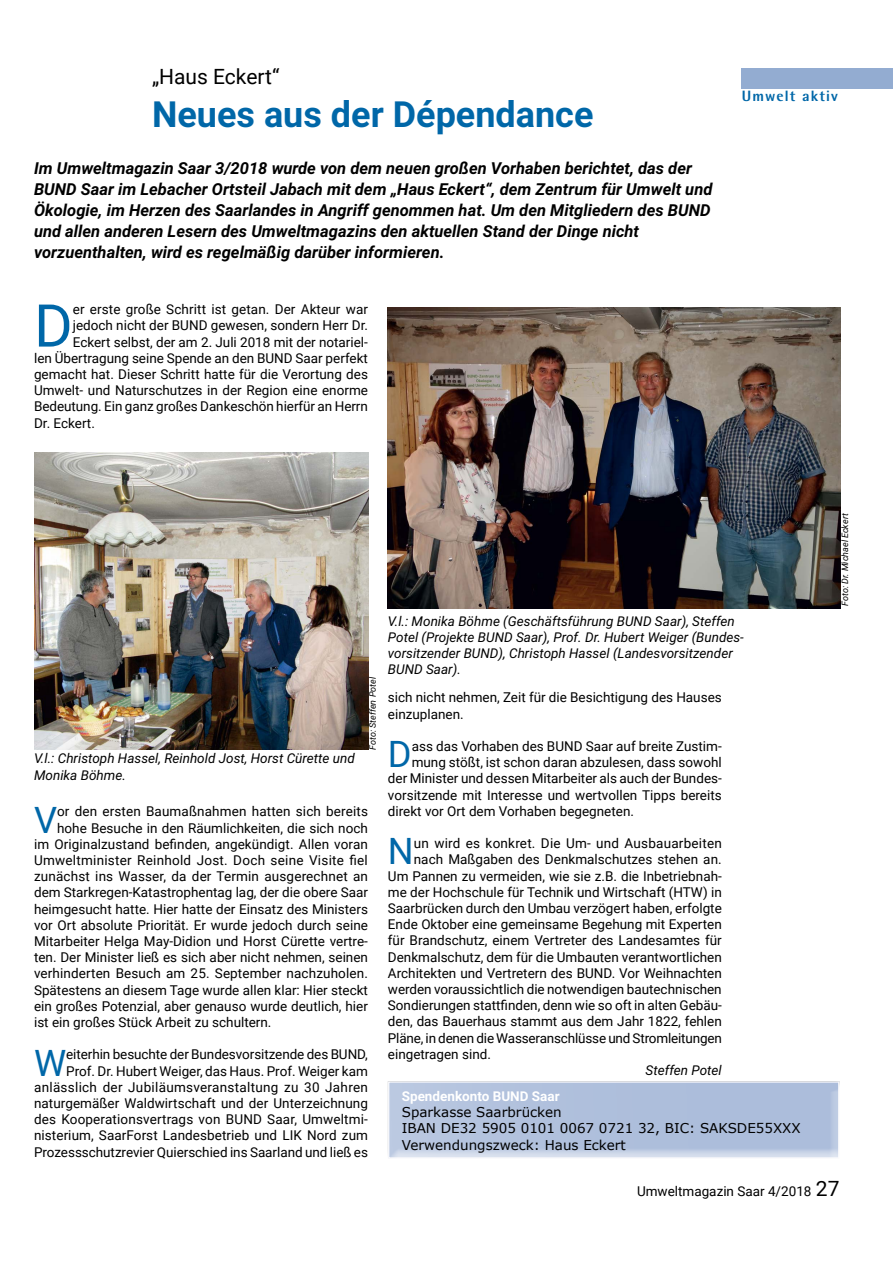
<style>
.page{position:relative;width:893px;height:1263px;background:#fff}
.page>*{position:absolute;margin:0;border:0;box-sizing:border-box;transform-origin:0 0}
.t1{font:59.1px "Roboto";color:#0067a8}
.t2{font:36.3px "Roboto";color:#0067a8}
.t3{font:700 36px "Roboto";color:#0067a8}
.t4{font:21px "Roboto";color:#000}
.t5{font:italic 700 16.5px/21px "Roboto";color:#000}
.t6{font:800 15px "Agfa Rotis Semisans";letter-spacing:.075em;color:#0067a8}
.t7{font:13.5px/16.2px "Roboto";color:#000;text-align:right}
.t8{font:italic 13.5px/16.2px "Roboto";color:#000}
.t9{font:13.5px/16.2px "Verdana";color:#000}
.t10{font:13.5px "Roboto";letter-spacing:.02em;color:#000}
.t11{font:700 13.5px "Roboto";color:#fff}
.t12{font:italic 9px "Roboto";color:#000}
.s1{font-size:21px}
</style>
<div class="page">
<div style="left:377px;top:1080px;width:468px;height:86px;background:#000;opacity:.75"></div>
<div style="left:742px;top:68px;width:151px;height:20px;background:#93acd1"></div>
<img style="left:388px;top:307px;width:452px;height:301px">
<img style="left:34px;top:453px;width:334px;height:296px">
<h3 class="t4" style="left:152px;top:62px;width:129px">„Haus Eckert“</h3>
<h3 class="t3" style="left:152px;top:89px;width:443px">Neues aus der Dépendance</h3>
<p class="t5" style="left:34px;top:157px;width:680px">Im Umweltmagazin Saar 3/2018 wurde von dem neuen großen Vorhaben berichtet, das der BUND Saar im Lebacher Ortsteil Jabach mit dem „Haus Eckert“, dem Zentrum für Umwelt und Ökologie, im Herzen des Saarlandes in Angriff genommen hat. Um den Mitgliedern des BUND und allen anderen Lesern des Umweltmagazins den aktuellen Stand der Dinge nicht vorzuenthalten, wird es regelmäßig darüber informieren.</p>
<h1 class="t1" style="left:34px;top:284px;width:40px">D</h1>
<p class="t7" style="left:73px;top:301px;width:297px">er erste große Schritt ist getan. Der Akteur war</p>
<p class="t7" style="left:73px;top:317px;width:297px">jedoch nicht der BUND gewesen, sondern Herr Dr.</p>
<p class="t7" style="left:73px;top:333px;width:297px">Eckert selbst, der am 2. Juli 2018 mit der notariel-</p>
<p class="t7" style="left:34px;top:349px;width:335px">len Übertragung seine Spende an den BUND Saar perfekt</p>
<p class="t7" style="left:34px;top:366px;width:335px">gemacht hat. Dieser Schritt hatte für die Verortung des</p>
<p class="t7" style="left:34px;top:382px;width:335px">Umwelt- und Naturschutzes in der Region eine enorme</p>
<p class="t7" style="left:34px;top:398px;width:335px">Bedeutung. Ein ganz großes Dankeschön hierfür an Herrn</p>
<p class="t7" style="left:34px;top:414px;width:62px">Dr. Eckert.</p>
<p class="t6" style="left:742px;top:87px;width:98px">Umwelt aktiv</p>
<p class="t12" style="left:839px;top:606px;width:94px;rotate:-90deg">Foto: Dr. Michael Eckert</p>
<p class="t8" style="left:34px;top:750px;width:322px">V.l.: Christoph Hassel, Reinhold Jost, Horst Cürette und<br>Monika Böhme.</p>
<p class="t12" style="left:366px;top:750px;width:74px;rotate:-90deg">Foto: Steffen Potel</p>
<h2 class="t2" style="left:34px;top:794px;width:25px">V</h2>
<p class="t7" style="left:57px;top:803px;width:312px">or den ersten Baumaßnahmen hatten sich bereits</p>
<p class="t7" style="left:57px;top:819px;width:312px">hohe Besuche in den Räumlichkeiten, die sich noch</p>
<p class="t7" style="left:34px;top:835px;width:335px">im Originalzustand befinden, angekündigt. Allen voran</p>
<p class="t10" style="left:34px;top:851px;width:335px">Umweltminister Reinhold Jost. Doch seine Visite fiel</p>
<p class="t7" style="left:34px;top:868px;width:335px">zunächst ins Wasser, da der Termin ausgerechnet an</p>
<p class="t7" style="left:34px;top:884px;width:335px">dem Starkregen-Katastrophentag lag, der die obere Saar</p>
<p class="t7" style="left:34px;top:900px;width:335px">heimgesucht hatte. Hier hatte der Einsatz des Ministers</p>
<p class="t7" style="left:34px;top:916px;width:335px">vor Ort absolute Priorität. Er wurde jedoch durch seine</p>
<p class="t7" style="left:34px;top:933px;width:335px">Mitarbeiter Helga May-Didion und Horst Cürette vertre-</p>
<p class="t7" style="left:34px;top:949px;width:335px">ten. Der Minister ließ es sich aber nicht nehmen, seinen</p>
<p class="t7" style="left:34px;top:965px;width:335px">verhinderten Besuch am 25. September nachzuholen.</p>
<p class="t7" style="left:34px;top:981px;width:335px">Spätestens an diesem Tage wurde allen klar: Hier steckt</p>
<p class="t7" style="left:34px;top:997px;width:335px">ein großes Potenzial, aber genauso wurde deutlich, hier</p>
<p class="t7" style="left:34px;top:1014px;width:239px">ist ein großes Stück Arbeit zu schultern.</p>
<h2 class="t2" style="left:34px;top:1037px;width:34px">W</h2>
<p class="t7" style="left:34px;top:1046px;width:335px">eiterhin besuchte der Bundesvorsitzende des BUND,<br>Prof. Dr. Hubert Weiger, das Haus. Prof. Weiger kam anlässlich der Jubiläumsveranstaltung zu 30 Jahren naturgemäßer Waldwirtschaft und der Unterzeichnung des Kooperationsvertrags von BUND Saar, Umweltmi&shy;nisterium, SaarForst Landesbetrieb und LIK Nord zum Prozessschutzrevier Quierschied ins Saarland und ließ es</p>
<p class="t8" style="left:388px;top:612px;width:358px">V.l.: Monika Böhme (Geschäftsführung BUND Saar), Steffen Potel (Projekte BUND Saar), Prof. Dr. Hubert Weiger (Bundes&shy;vorsitzender BUND), Christoph Hassel (Landesvorsitzender BUND Saar).</p>
<p class="t7" style="left:388px;top:689px;width:335px;text-align:left">sich nicht nehmen, Zeit für die Besichtigung des Hauses einzuplanen.</p>
<h2 class="t2" style="left:388px;top:729px;width:25px">D</h2>
<p class="t7" style="left:412px;top:737px;width:312px">ass das Vorhaben des BUND Saar auf breite Zustim-</p>
<p class="t7" style="left:412px;top:754px;width:312px">mung stößt, ist schon daran abzulesen, dass sowohl</p>
<p class="t7" style="left:388px;top:770px;width:335px">der Minister und dessen Mitarbeiter als auch der Bundes-</p>
<p class="t7" style="left:388px;top:786px;width:335px">vorsitzende mit Interesse und wertvollen Tipps bereits</p>
<p class="t7" style="left:388px;top:802px;width:248px">direkt vor Ort dem Vorhaben begegneten.</p>
<h2 class="t2" style="left:388px;top:826px;width:27px">N</h2>
<p class="t7" style="left:414px;top:835px;width:310px">un wird es konkret. Die Um- und Ausbauarbeiten</p>
<p class="t7" style="left:414px;top:851px;width:309px">nach Maßgaben des Denkmalschutzes stehen an.</p>
<p class="t7" style="left:388px;top:867px;width:335px">Um Pannen zu vermeiden, wie sie z.B. die Inbetriebnah-</p>
<p class="t7" style="left:388px;top:883px;width:335px">me der Hochschule für Technik und Wirtschaft (HTW) in</p>
<p class="t7" style="left:388px;top:899px;width:335px">Saarbrücken durch den Umbau verzögert haben, erfolgte</p>
<p class="t7" style="left:388px;top:916px;width:335px">Ende Oktober eine gemeinsame Begehung mit Experten</p>
<p class="t7" style="left:388px;top:932px;width:335px">für Brandschutz, einem Vertreter des Landesamtes für</p>
<p class="t7" style="left:388px;top:948px;width:335px">Denkmalschutz, dem für die Umbauten verantwortlichen</p>
<p class="t7" style="left:388px;top:964px;width:335px">Architekten und Vertretern des BUND. Vor Weihnachten</p>
<p class="t7" style="left:388px;top:980px;width:335px">werden voraussichtlich die notwendigen bautechnischen</p>
<p class="t7" style="left:388px;top:997px;width:335px">Sondierungen stattfinden, denn wie so oft in alten Gebäu-</p>
<p class="t7" style="left:388px;top:1013px;width:335px">den, das Bauerhaus stammt aus dem Jahr 1822, fehlen</p>
<p class="t7" style="left:388px;top:1029px;width:335px">Pläne, in denen die Wasseranschlüsse und Stromleitungen</p>
<p class="t7" style="left:388px;top:1045px;width:105px">eingetragen sind.</p>
<p class="t8" style="left:646px;top:1061px;width:78px">Steffen Potel</p>
<p class="t11" style="left:402px;top:1087px;width:159px">Spendenkonto BUND Saar</p>
<p class="t9" style="left:402px;top:1104px;width:401px">Sparkasse Saarbrücken<br>IBAN DE32 5905 0101 0067 0721 32, BIC: SAKSDE55XXX<br>Verwendungszweck: Haus Eckert</p>
<p class="t7" style="left:637px;top:1182px;width:204px">Umweltmagazin Saar 4/2018 <span class="s1">27</span></p>
</div>
